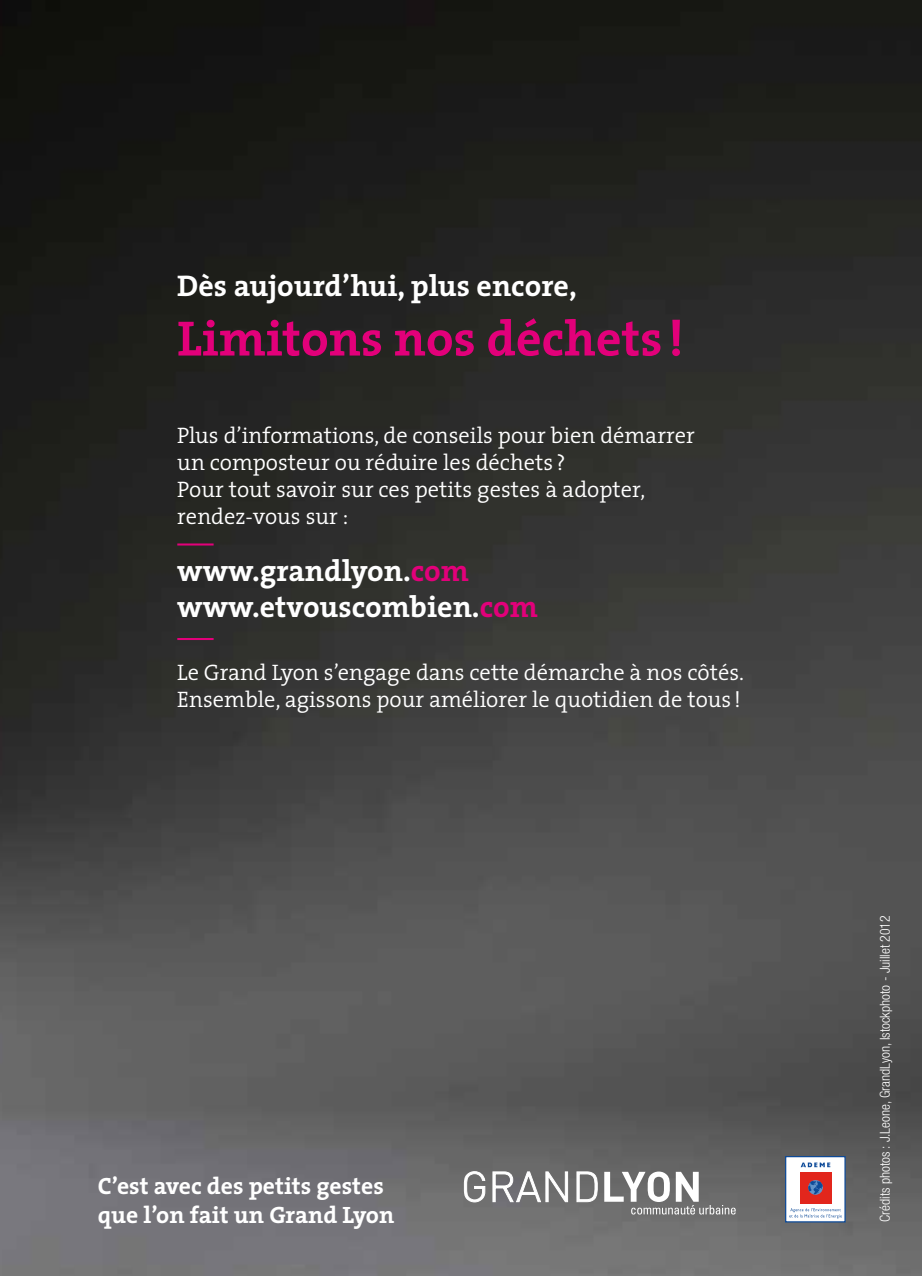
<style>
.page{position:relative;width:922px;height:1276px;background:#fff}
.page>*{position:absolute;margin:0;border:0;box-sizing:border-box;transform-origin:0 0}
.t1{font:700 50px "The Serif";color:#e2007a}
.t2{font:700 30px/36px "The Serif";color:#fff}
.t3{font:700 23.75px/28.5px "The Serif";color:#fff}
.t4{font:300 22.5px/27px "The Serif";color:#fff}
.t5{font:300 condensed 13.75px "Helvetica Neue";color:#fff}
.s1{color:#e2007a}
</style>
<div class="page">
<img style="left:0;top:0;width:921px;height:1276px">
<hr style="left:177px;top:543px;width:36px;height:2px;background:#e2007a">
<hr style="left:177px;top:638px;width:36px;height:2px;background:#e2007a">
<svg style="left:463px;top:1171px;width:22px;height:31px"></svg>
<svg style="left:492px;top:1171px;width:76px;height:31px"></svg>
<svg style="left:576px;top:1171px;width:22px;height:31px"></svg>
<svg style="left:604px;top:1171px;width:131px;height:43px"></svg>
<div style="left:784px;top:1156px;width:61px;height:66px;background:#fff;border:1px solid #0d4a98"></div>
<div style="left:799px;top:1172px;width:32px;height:31px;background:#e2261c"></div>
<svg style="left:808px;top:1180px;width:14px;height:14px"></svg>
<svg style="left:800px;top:1162px;width:30px;height:5px"></svg>
<svg style="left:789px;top:1208px;width:52px;height:10px"></svg>
<h2 class="t2" style="left:177px;top:267px;width:401px">Dès aujourd’hui, plus encore,</h2>
<h1 class="t1" style="left:177px;top:297px;width:508px">Limitons nos déchets !</h1>
<p class="t4" style="left:177px;top:421px;width:519px">Plus d’informations, de conseils pour bien démarrer un composteur ou réduire les déchets ?<br>Pour tout savoir sur ces petits gestes à adopter, rendez-vous sur :</p>
<h2 class="t2" style="left:177px;top:552px;width:362px">www.grandlyon.<span class="s1">com </span>www.etvouscombien.<span class="s1">com</span></h2>
<p class="t4" style="left:177px;top:658px;width:568px">Le Grand Lyon s’engage dans cette démarche à nos côtés.<br>Ensemble, agissons pour améliorer le quotidien de tous !</p>
<p class="t3" style="left:98px;top:1171px;width:298px">C’est avec des petits gestes que l’on fait un Grand Lyon</p>
<p class="t5" style="left:876px;top:1222px;width:308px;rotate:-90deg">Crédits photos : J.Leone, GrandLyon, Istockphoto - Juillet 2012</p>
</div>
